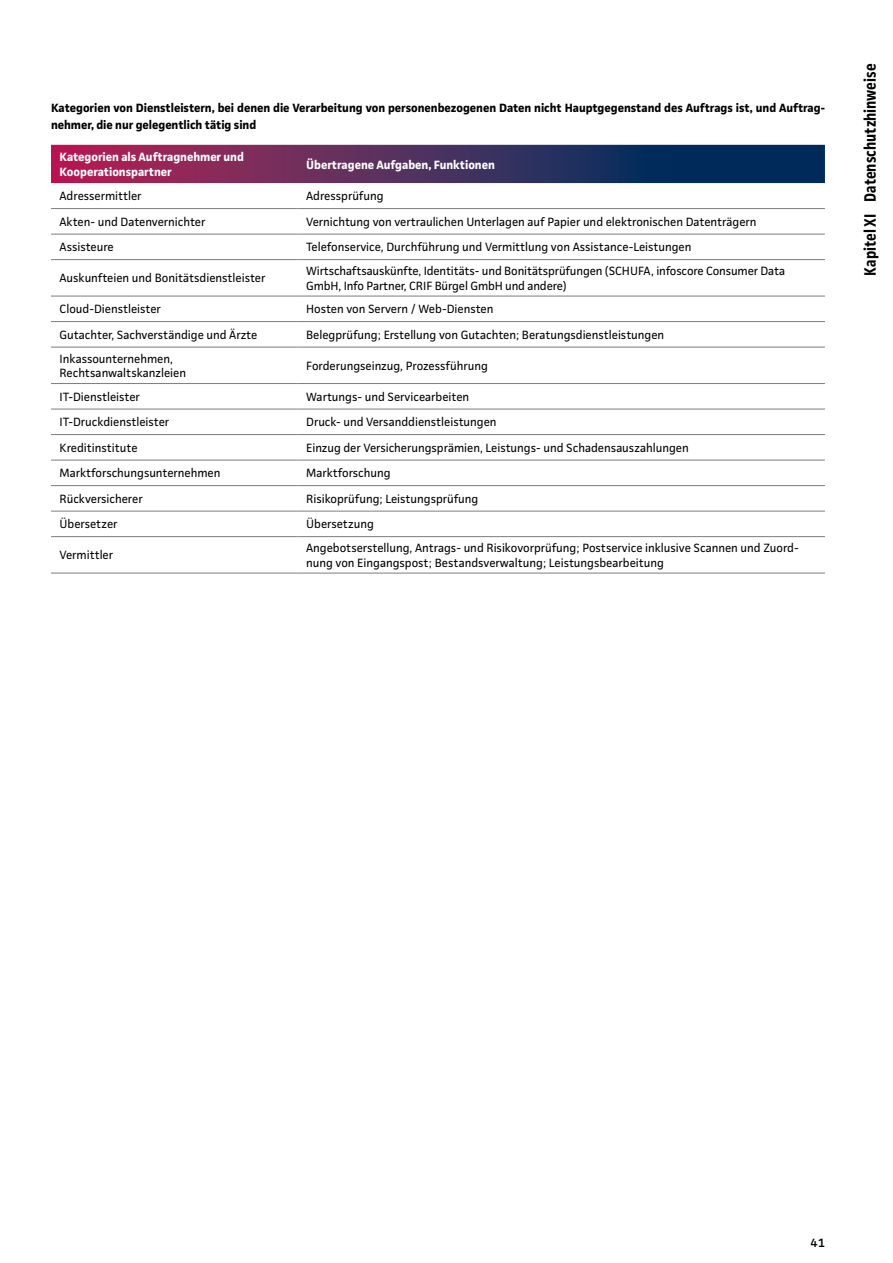
<style>
.page{position:relative;width:893px;height:1263px;background:#fff}
.page>*{position:absolute;margin:0;border:0;box-sizing:border-box;transform-origin:0 0}
.t1{font:700 condensed 16.5px "Continentale Pro";color:#000}
.t2{font:12px/14.4px "Continentale Pro";color:#000}
.t3{font:700 12px/16.2px "Continentale Pro";color:#000}
.t4{font:700 12px/14.4px "Continentale Pro";color:#fff}
.t5{font:600 12px "Continentale Pro";color:#000}
</style>
<div class="page">
<svg style="left:51px;top:145px;width:774px;height:38px;background:#4b2b5b"></svg>
<hr style="left:51px;top:208px;width:247px;height:1px;background:#7b7d7c">
<hr style="left:298px;top:208px;width:527px;height:1px;background:#7b7d7c">
<hr style="left:51px;top:234px;width:247px;height:1px;background:#7b7d7c">
<hr style="left:298px;top:234px;width:527px;height:1px;background:#7b7d7c">
<hr style="left:51px;top:259px;width:247px;height:1px;background:#7b7d7c">
<hr style="left:298px;top:259px;width:527px;height:1px;background:#7b7d7c">
<hr style="left:51px;top:296px;width:247px;height:1px;background:#7b7d7c">
<hr style="left:298px;top:296px;width:527px;height:1px;background:#7b7d7c">
<hr style="left:51px;top:321px;width:247px;height:1px;background:#7b7d7c">
<hr style="left:298px;top:321px;width:527px;height:1px;background:#7b7d7c">
<hr style="left:51px;top:347px;width:247px;height:1px;background:#7b7d7c">
<hr style="left:298px;top:347px;width:527px;height:1px;background:#7b7d7c">
<hr style="left:51px;top:383px;width:247px;height:1px;background:#7b7d7c">
<hr style="left:298px;top:383px;width:527px;height:1px;background:#7b7d7c">
<hr style="left:51px;top:409px;width:247px;height:1px;background:#7b7d7c">
<hr style="left:298px;top:409px;width:527px;height:1px;background:#7b7d7c">
<hr style="left:51px;top:434px;width:247px;height:1px;background:#7b7d7c">
<hr style="left:298px;top:434px;width:527px;height:1px;background:#7b7d7c">
<hr style="left:51px;top:460px;width:247px;height:1px;background:#7b7d7c">
<hr style="left:298px;top:460px;width:527px;height:1px;background:#7b7d7c">
<hr style="left:51px;top:485px;width:247px;height:1px;background:#7b7d7c">
<hr style="left:298px;top:485px;width:527px;height:1px;background:#7b7d7c">
<hr style="left:51px;top:511px;width:247px;height:1px;background:#7b7d7c">
<hr style="left:298px;top:511px;width:527px;height:1px;background:#7b7d7c">
<hr style="left:51px;top:536px;width:247px;height:1px;background:#7b7d7c">
<hr style="left:298px;top:536px;width:527px;height:1px;background:#7b7d7c">
<hr style="left:51px;top:573px;width:247px;height:1px;background:#7b7d7c">
<hr style="left:298px;top:573px;width:527px;height:1px;background:#7b7d7c">
<p class="t3" style="left:51px;top:100px;width:775px">Kategorien von Dienstleistern, bei denen die Verarbeitung von personenbezogenen Daten nicht Hauptgegenstand des Auftrags ist, und Auftrag&shy;nehmer, die nur gelegentlich tätig sind</p>
<p class="t4" style="left:60px;top:150px;width:186px">Kategorien als Auftragnehmer und<br>Kooperationspartner</p>
<p class="t4" style="left:306px;top:157px;width:190px">Übertragene Aufgaben, Funktionen</p>
<p class="t2" style="left:60px;top:189px;width:84px">Adressermittler</p>
<p class="t2" style="left:306px;top:189px;width:79px">Adressprüfung</p>
<p class="t2" style="left:60px;top:215px;width:147px">Akten- und Datenvernichter</p>
<p class="t2" style="left:306px;top:215px;width:452px">Vernichtung von vertraulichen Unterlagen auf Papier und elektronischen Datenträgern</p>
<p class="t2" style="left:60px;top:240px;width:56px">Assisteure</p>
<p class="t2" style="left:306px;top:240px;width:387px">Telefonservice, Durchführung und Vermittlung von Assistance-Leistungen</p>
<p class="t2" style="left:60px;top:271px;width:207px">Auskunfteien und Bonitätsdienstleister</p>
<p class="t2" style="left:306px;top:264px;width:480px">Wirtschaftsauskünfte, Identitäts- und Bonitätsprüfungen (SCHUFA, infoscore Consumer Data<br>GmbH, Info Partner, CRIF Bürgel GmbH und andere)</p>
<p class="t2" style="left:60px;top:302px;width:103px">Cloud-Dienstleister</p>
<p class="t2" style="left:306px;top:302px;width:189px">Hosten von Servern / Web-Diensten</p>
<p class="t2" style="left:60px;top:327px;width:199px">Gutachter, Sachverständige und Ärzte</p>
<p class="t2" style="left:306px;top:327px;width:360px">Belegprüfung; Erstellung von Gutachten; Beratungsdienstleistungen</p>
<p class="t2" style="left:60px;top:351px;width:128px">Inkassounternehmen,<br>Rechtsanwaltskanzleien</p>
<p class="t2" style="left:306px;top:358px;width:183px">Forderungseinzug, Prozessführung</p>
<p class="t2" style="left:60px;top:389px;width:82px">IT-Dienstleister</p>
<p class="t2" style="left:306px;top:389px;width:164px">Wartungs- und Servicearbeiten</p>
<p class="t2" style="left:60px;top:415px;width:111px">IT-Druckdienstleister</p>
<p class="t2" style="left:306px;top:415px;width:192px">Druck- und Versanddienstleistungen</p>
<p class="t2" style="left:60px;top:440px;width:79px">Kreditinstitute</p>
<p class="t2" style="left:306px;top:440px;width:384px">Einzug der Versicherungsprämien, Leistungs- und Schadensauszahlungen</p>
<p class="t2" style="left:60px;top:466px;width:162px">Marktforschungsunternehmen</p>
<p class="t2" style="left:306px;top:466px;width:86px">Marktforschung</p>
<p class="t2" style="left:60px;top:491px;width:85px">Rückversicherer</p>
<p class="t2" style="left:306px;top:491px;width:174px">Risikoprüfung; Leistungsprüfung</p>
<p class="t2" style="left:60px;top:517px;width:60px">Übersetzer</p>
<p class="t2" style="left:306px;top:517px;width:69px">Übersetzung</p>
<p class="t2" style="left:60px;top:548px;width:55px">Vermittler</p>
<p class="t2" style="left:306px;top:541px;width:494px">Angebotserstellung, Antrags- und Risikovorprüfung; Postservice inklusive Scannen und Zuord&shy;nung von Eingangspost; Bestandsverwaltung; Leistungsbearbeitung</p>
<h1 class="t1" style="left:861px;top:276px;width:213px;rotate:-90deg">Kapitel XI Datenschutzhinweise</h1>
<p class="t5" style="left:810px;top:1235px;width:16px">41</p>
</div>
